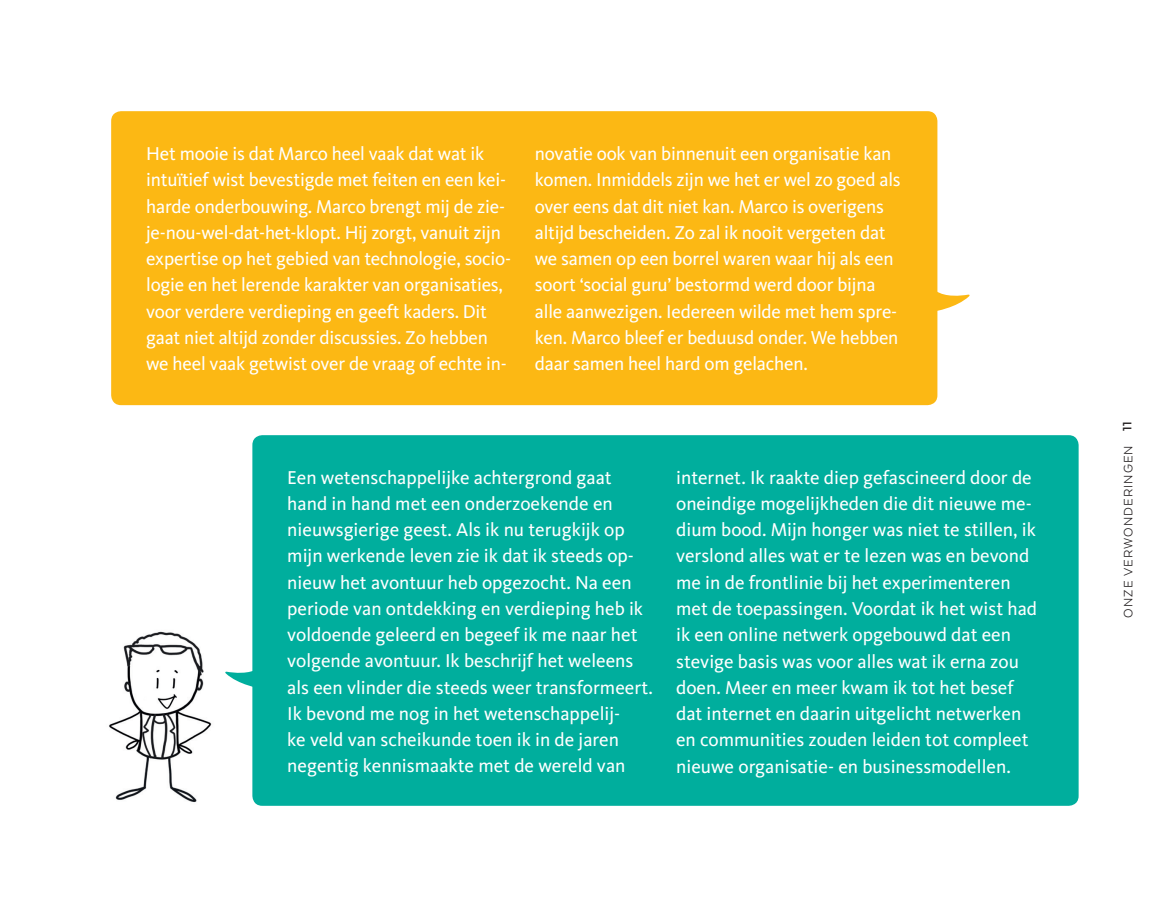
<style>
.page{position:relative;width:1165px;height:917px;background:#fff}
.page>*{position:absolute;margin:0;border:0;box-sizing:border-box;transform-origin:0 0}
.t1{font:19.25px/26.2px "Kievit";color:#fff}
.t2{font:14px "Texta";letter-spacing:.075em;color:#231f20}
.t3{font:700 14px "Texta";color:#231f20}
</style>
<div class="page">
<div style="left:111px;top:111px;width:826px;height:294px;background:#fcb814;border-radius:10px"></div>
<div style="left:252px;top:435px;width:826px;height:371px;background:#00ae9d;border-radius:10px"></div>
<svg style="left:937px;top:284px;width:33px;height:27px"></svg>
<img style="left:109px;top:631px;width:103px;height:172px">
<svg style="left:225px;top:661px;width:28px;height:27px"></svg>
<p class="t1" style="left:146px;top:141px;width:366px">Het mooie is dat Marco heel vaak dat wat ik intuïtief wist bevestigde met feiten en een kei&shy;harde onderbouwing. Marco brengt mij de zie&shy;je-nou-wel-dat-het-klopt. Hij zorgt, vanuit zijn expertise op het gebied van technologie, socio&shy;logie en het lerende karakter van organisaties, voor verdere verdieping en geeft kaders. Dit gaat niet altijd zonder discussies. Zo hebben we heel vaak getwist over de vraag of echte in-</p>
<p class="t1" style="left:535px;top:141px;width:367px">novatie ook van binnenuit een organisatie kan komen. Inmiddels zijn we het er wel zo goed als over eens dat dit niet kan. Marco is overigens altijd bescheiden. Zo zal ik nooit vergeten dat we samen op een borrel waren waar hij als een soort ‘social guru’ bestormd werd door bijna alle aanwezigen. Iedereen wilde met hem spre&shy;ken. Marco bleef er beduusd onder. We hebben daar samen heel hard om gelachen.</p>
<p class="t1" style="left:287px;top:464px;width:367px">Een wetenschappelijke achtergrond gaat hand in hand met een onderzoekende en nieuwsgierige geest. Als ik nu terugkijk op mijn werkende leven zie ik dat ik steeds op&shy;nieuw het avontuur heb opgezocht. Na een periode van ontdekking en verdieping heb ik voldoende geleerd en begeef ik me naar het volgende avontuur. Ik beschrijf het weleens als een vlinder die steeds weer transformeert.<br>Ik bevond me nog in het wetenschappelij-<br>ke veld van scheikunde toen ik in de jaren negentig kennismaakte met de wereld van</p>
<p class="t1" style="left:676px;top:464px;width:363px">internet. Ik raakte diep gefascineerd door de oneindige mogelijkheden die dit nieuwe me&shy;dium bood. Mijn honger was niet te stillen, ik verslond alles wat er te lezen was en bevond me in de frontlinie bij het experimenteren met de toepassingen. Voordat ik het wist had ik een online netwerk opgebouwd dat een stevige basis was voor alles wat ik erna zou doen. Meer en meer kwam ik tot het besef dat internet en daarin uitgelicht netwerken en communities zouden leiden tot compleet nieuwe organisatie- en businessmodellen.</p>
<p class="t3" style="left:1120px;top:431px;width:10px;rotate:-90deg">11</p>
<p class="t2" style="left:1121px;top:617px;width:174px;rotate:-90deg">ONZE VERWONDERINGEN</p>
</div>
